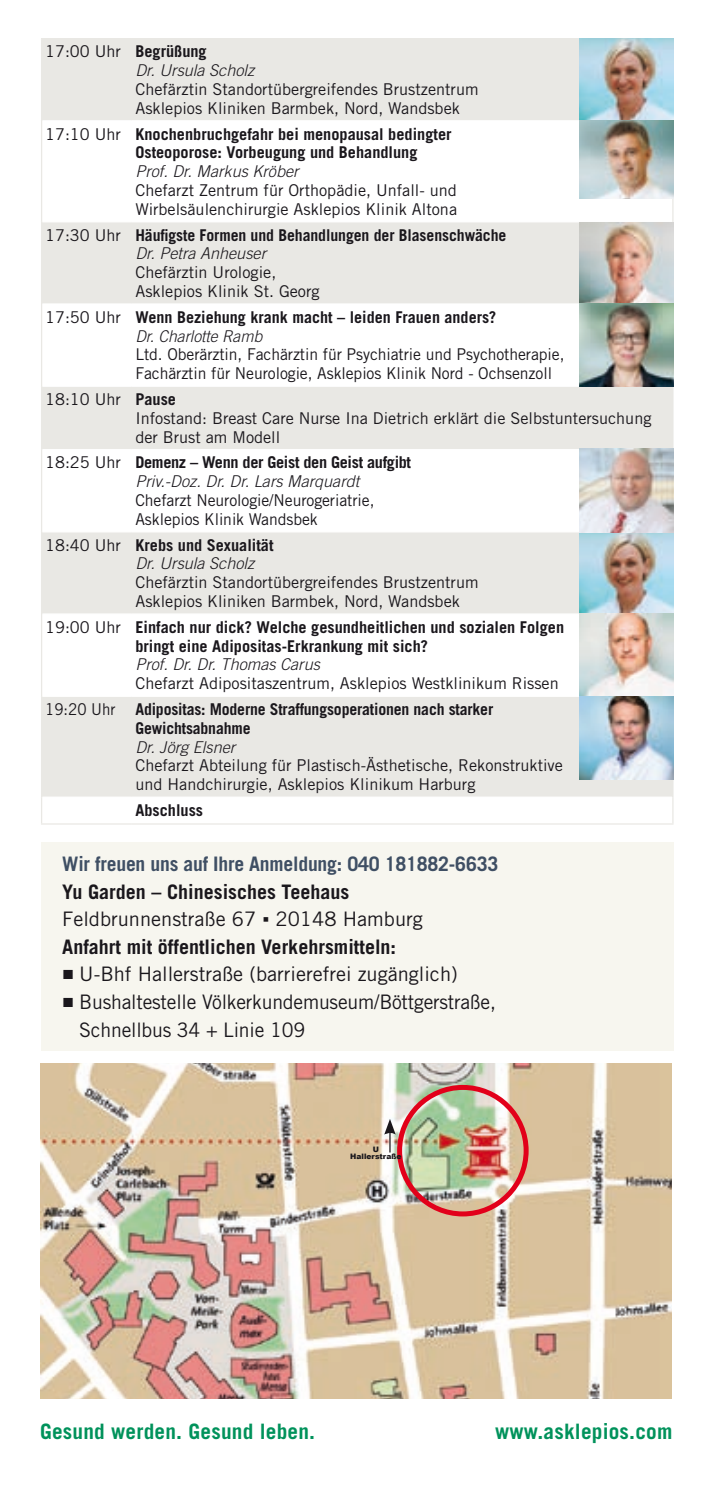
<style>
.page{position:relative;width:709px;height:1489px;background:#fff}
.page>*{position:absolute;margin:0;border:0;box-sizing:border-box;transform-origin:0 0}
.t1{font:700 21.25px "Trade Gothic LT Std";letter-spacing:.01em;color:#00925b}
.t2{font:20px/27.5px "Trade Gothic LT Std";letter-spacing:-.01em;color:#1a171c}
.t3{font:700 20px/27.5px "Trade Gothic LT Std";color:#1a171c}
.t4{font:700 20px "Trade Gothic LT Std";letter-spacing:-.01em;color:#3f4f64}
.t5{font:16.25px/18.8px "Trade Gothic LT Std";color:#1a171c}
.t6{font:700 16.25px/18.8px "Trade Gothic LT Std";color:#1a171c}
.t7{font:italic 300 16.25px/18.8px "Trade Gothic LT Std";color:#1a171c}
.t8{font:700 16.25px/18.8px "Trade Gothic LT Std";letter-spacing:-.02em;color:#1a171c}
.t9{font:900 7.5px/7.5px "Arial";color:#1a171c;text-align:center}
.s1{font-weight:400;font-style:normal}
.s2{font-weight:700;font-style:normal}
.s3{font-weight:400}
.s4{font-weight:300;font-style:italic}
.s5{font-weight:700}
.s6{font-family:"Arial";font-weight:400}
.s7{font-family:"Times New Roman"}
</style>
<div class="page">
<div style="left:42px;top:39px;width:537px;height:81px;background:#e9e8e4"></div>
<svg style="left:42px;top:222px;width:630px;height:574px;fill:#e9e8e4"></svg>
<svg style="left:42px;top:387px;width:630px;height:226px;fill:#e9e8e4"></svg>
<hr style="left:42px;top:303px;width:90px;height:1px;background:#fff">
<hr style="left:132px;top:303px;width:540px;height:1px;background:#fff">
<hr style="left:42px;top:385px;width:90px;height:2px;background:#fff">
<hr style="left:132px;top:385px;width:540px;height:2px;background:#fff">
<hr style="left:42px;top:449px;width:90px;height:1px;background:#fff">
<hr style="left:132px;top:449px;width:540px;height:1px;background:#fff">
<hr style="left:42px;top:531px;width:90px;height:1px;background:#fff">
<hr style="left:132px;top:531px;width:540px;height:1px;background:#fff">
<hr style="left:42px;top:613px;width:90px;height:1px;background:#fff">
<hr style="left:132px;top:613px;width:540px;height:1px;background:#fff">
<hr style="left:42px;top:695px;width:90px;height:1px;background:#fff">
<hr style="left:132px;top:695px;width:540px;height:1px;background:#fff">
<hr style="left:41px;top:38px;width:91px;height:1px;background:#e9e8e4">
<hr style="left:41px;top:39px;width:1px;height:82px;background:#e9e8e4">
<hr style="left:132px;top:38px;width:541px;height:1px;background:#e9e8e4">
<hr style="left:41px;top:121px;width:1px;height:101px;background:#e9e8e4">
<hr style="left:672px;top:121px;width:1px;height:101px;background:#e9e8e4">
<hr style="left:41px;top:222px;width:1px;height:82px;background:#e9e8e4">
<hr style="left:41px;top:304px;width:1px;height:82px;background:#e9e8e4">
<hr style="left:41px;top:386px;width:1px;height:63px;background:#e9e8e4">
<hr style="left:672px;top:386px;width:1px;height:63px;background:#e9e8e4">
<hr style="left:41px;top:449px;width:1px;height:83px;background:#e9e8e4">
<hr style="left:41px;top:532px;width:1px;height:82px;background:#e9e8e4">
<hr style="left:41px;top:614px;width:1px;height:82px;background:#e9e8e4">
<hr style="left:41px;top:696px;width:1px;height:101px;background:#e9e8e4">
<hr style="left:672px;top:696px;width:1px;height:101px;background:#e9e8e4">
<svg style="left:41px;top:797px;width:1px;height:26px"></svg>
<svg style="left:672px;top:797px;width:1px;height:26px"></svg>
<hr style="left:41px;top:823px;width:91px;height:1px;background:#e9e8e4">
<hr style="left:132px;top:823px;width:541px;height:1px;background:#e9e8e4">
<div style="left:41px;top:842px;width:632px;height:209px;background:#f7f6ef"></div>
<img style="left:579px;top:38px;width:94px;height:161px">
<img style="left:579px;top:449px;width:94px;height:330px">
<img style="left:579px;top:222px;width:94px;height:165px">
<img style="left:41px;top:1063px;width:630px;height:335px">
<div style="left:397px;top:1084px;width:131px;height:132px;border:5px solid #e2001a;border-radius:50%"></div>
<svg style="left:384px;top:1118px;width:12px;height:34px"></svg>
<p class="t7" style="left:135px;top:43px;width:120px;text-indent:-90px"><span class="s1">17:00 Uhr</span> <span class="s2">Begrüßung<br></span>Dr. Ursula Scholz</p>
<p class="t5" style="left:135px;top:80px;width:345px">Chefärztin Standortübergreifendes Brustzentrum<br>Asklepios Kliniken Barmbek, Nord, Wandsbek</p>
<p class="t6" style="left:135px;top:124px;width:317px;text-indent:-90px"><span class="s3">17:10 Uhr</span> Knochenbruchgefahr bei menopausal bedingter<br>Osteoporose: Vorbeugung und Behandlung</p>
<p class="t7" style="left:135px;top:162px;width:165px">Prof. Dr. Markus Kröber</p>
<p class="t5" style="left:135px;top:181px;width:323px">Chefarzt Zentrum für Orthopädie, Unfall- und<br>Wirbelsäulenchirurgie Asklepios Klinik Altona</p>
<p class="t6" style="left:135px;top:225px;width:372px;text-indent:-90px"><span class="s3">17:30 Uhr</span> Häufigste Formen und Behandlungen der Blasenschwäche<br><span class="s4">Dr. Petra Anheuser</span></p>
<p class="t5" style="left:135px;top:263px;width:186px">Chefärztin Urologie,<br>Asklepios Klinik St. Georg</p>
<p class="t6" style="left:135px;top:307px;width:362px;text-indent:-90px"><span class="s3">17:50 Uhr</span> Wenn Beziehung krank macht – leiden Frauen anders?<br><span class="s4">Dr. Charlotte Ramb</span></p>
<p class="t5" style="left:135px;top:345px;width:430px">Ltd. Oberärztin, Fachärztin für Psychiatrie und Psychotherapie,<br>Fachärztin für Neurologie, Asklepios Klinik Nord - Ochsenzoll</p>
<p class="t5" style="left:135px;top:389px;width:517px;text-indent:-90px">18:10 Uhr <span class="s5">Pause<br></span>Infostand: Breast Care Nurse Ina Dietrich erklärt die Selbstuntersuchung der Brust am Modell</p>
<p class="t8" style="left:135px;top:453px;width:277px;text-indent:-90px"><span class="s3">18:25 Uhr</span> Demenz – Wenn der Geist den Geist aufgibt<br><span class="s4">Priv.-Doz. Dr. Dr. Lars Marquardt</span></p>
<p class="t5" style="left:135px;top:490px;width:240px">Chefarzt Neurologie/Neurogeriatrie,<br>Asklepios Klinik Wandsbek</p>
<p class="t6" style="left:135px;top:535px;width:140px;text-indent:-90px"><span class="s3">18:40 Uhr</span> Krebs und Sexualität<br><span class="s4">Dr. Ursula Scholz</span></p>
<p class="t5" style="left:135px;top:573px;width:345px">Chefärztin Standortübergreifendes Brustzentrum<br>Asklepios Kliniken Barmbek, Nord, Wandsbek</p>
<p class="t6" style="left:135px;top:617px;width:430px;text-indent:-90px"><span class="s3">19:00 Uhr</span> Einfach nur dick? Welche gesundheitlichen und sozialen Folgen bringt eine Adipositas-Erkrankung mit sich?</p>
<p class="t7" style="left:135px;top:655px;width:186px">Prof. Dr. Dr. Thomas Carus</p>
<p class="t5" style="left:45px;top:670px;width:515px;line-height:26px;text-indent:90px">Chefarzt Adipositaszentrum, Asklepios Westklinikum Rissen<br>19:20 Uhr <span class="s5">Adipositas: Moderne Straffungsoperationen nach starker</span></p>
<p class="t6" style="left:135px;top:718px;width:117px">Gewichtsabnahme</p>
<p class="t7" style="left:135px;top:737px;width:101px">Dr. Jörg Elsner</p>
<p class="t5" style="left:135px;top:756px;width:429px">Chefarzt Abteilung für Plastisch-Ästhetische, Rekonstruktive und Handchirurgie, Asklepios Klinikum Harburg</p>
<p class="t6" style="left:135px;top:800px;width:69px">Abschluss</p>
<p class="t4" style="left:62px;top:852px;width:437px">Wir freuen uns auf Ihre Anmeldung: 040 181882-6633</p>
<p class="t3" style="left:62px;top:877px;width:362px">Yu Garden – Chinesisches Teehaus<br><span class="s3">Feldbrunnenstraße 67</span> <span class="s6">▪</span> <span class="s3">20148 Hamburg<br></span>Anfahrt mit öffentlichen Verkehrsmitteln:</p>
<p class="t2" style="left:62px;top:960px;width:397px"><span class="s7">■</span> U-Bhf Hallerstraße (barrierefrei zugänglich)</p>
<p class="t2" style="left:79px;top:987px;width:418px;text-indent:-17px"><span class="s7">■</span> Bushaltestelle Völkerkundemuseum/Böttgerstraße,<br>Schnellbus 34 + Linie 109</p>
<p class="t9" style="left:350px;top:1145px;width:53px">U<br>Hallerstraße</p>
<h1 class="t1" style="left:40px;top:1418px;width:276px">Gesund werden. Gesund leben.</h1>
<h1 class="t1" style="left:495px;top:1418px;width:179px">www.asklepios.com</h1>
</div>
